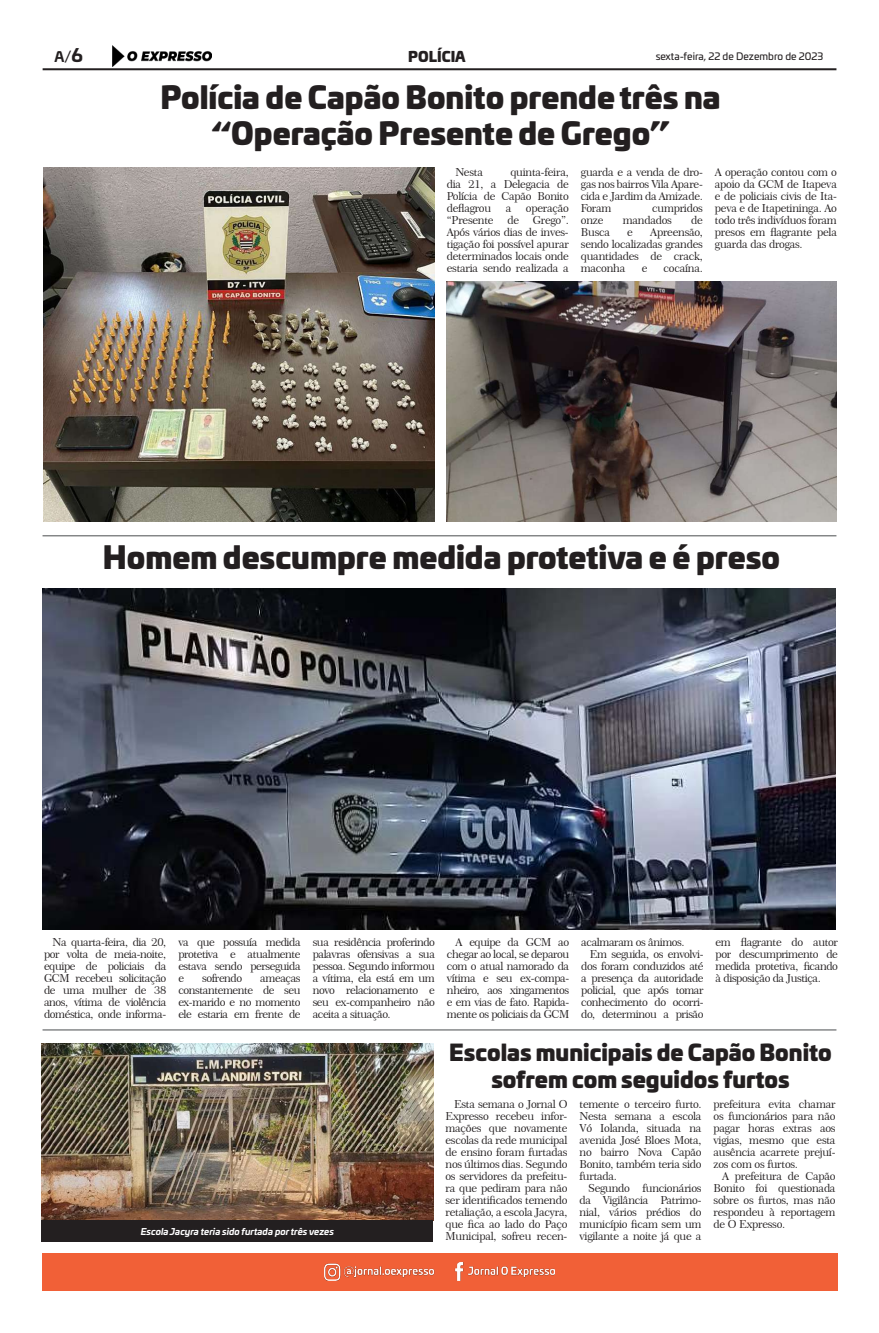
<style>
.page{position:relative;width:879px;height:1333px;background:#fff}
.page>*{position:absolute;margin:0;border:0;box-sizing:border-box;transform-origin:0 0}
.t1{font:900 30px/36px "Univia Pro";color:#231f20;text-align:center}
.t2{font:900 22px/26.4px "Univia Pro";color:#231f20;text-align:center}
.t3{font:900 14px "Univia Pro";color:#231f20}
.t4{font:700 14px "Univia Pro";color:#231f20}
.t5{font:11px/12px "Century 751 BT Roman No 2 B";letter-spacing:-.025em;color:#231f20;text-align:justify}
.t6{font:10px "Univia Pro";color:#231f20}
.t7{font:italic 700 9px "Univia Pro";color:#fff}
.s1{font-size:18px}
</style>
<div class="page">
<hr style="left:43px;top:68px;width:793px;height:2px;background:#231f20">
<img style="left:113px;top:46px;width:98px;height:20px">
<div style="left:42px;top:1252px;width:796px;height:38px;background:#f16037"></div>
<img style="left:325px;top:1262px;width:229px;height:18px">
<img style="left:42px;top:588px;width:793px;height:341px">
<hr style="left:43px;top:1029px;width:793px;height:1px;background:#4a4d4f">
<img style="left:42px;top:1043px;width:391px;height:176px">
<div style="left:42px;top:1219px;width:391px;height:22px;background:#231f20"></div>
<hr style="left:43px;top:535px;width:793px;height:1px;background:#4a4d4f">
<img style="left:43px;top:167px;width:391px;height:355px">
<img style="left:447px;top:281px;width:389px;height:241px">
<p class="t4" style="left:55px;top:46px;width:30px">A/<span class="s1">6</span></p>
<p class="t3" style="left:408px;top:45px;width:59px">POLÍCIA</p>
<p class="t6" style="left:656px;top:49px;width:169px">sexta-feira, 22 de Dezembro de 2023</p>
<h1 class="t1" style="left:160px;top:77px;width:561px">Polícia de Capão Bonito prende três na “Operação Presente de Grego”</h1>
<p class="t5" style="left:455px;top:166px;width:29px">Nesta</p>
<p class="t5" style="left:447px;top:166px;width:124px;text-indent:63px">quinta-feira, dia 21, a Delegacia de Polícia de Capão Bonito deflagrou</p>
<p class="t5" style="left:581px;top:166px;width:124px">guarda e a venda de dro&shy;gas nos bairros Vila Apare&shy;cida e Jardim da Amizade.<br>Foram</p>
<p class="t5" style="left:715px;top:166px;width:124px">A operação contou com o apoio da GCM de Itapeva e de policiais civis de Ita&shy;peva e de Itapetininga. Ao todo três indivíduos foram presos em flagrante pela guarda das drogas.</p>
<p class="t5" style="left:652px;top:202px;width:52px">cumpridos</p>
<p class="t5" style="left:447px;top:202px;width:124px;text-indent:79px">operação “Presente de Grego”.<br>Após vários dias de inves&shy;tigação foi possível apurar determinados locais onde estaria sendo realizada a</p>
<p class="t5" style="left:506px;top:202px;width:7px">a</p>
<p class="t5" style="left:581px;top:214px;width:24px">onze</p>
<p class="t5" style="left:623px;top:214px;width:51px">mandados</p>
<p class="t5" style="left:691px;top:214px;width:13px">de</p>
<p class="t5" style="left:581px;top:226px;width:31px">Busca</p>
<p class="t5" style="left:627px;top:226px;width:7px">e</p>
<p class="t5" style="left:581px;top:226px;width:124px;text-indent:69px">Apreensão, sendo localizadas grandes quantidades de crack, maconha</p>
<p class="t5" style="left:641px;top:262px;width:7px">e</p>
<p class="t5" style="left:663px;top:262px;width:41px">cocaína.</p>
<h1 class="t1" style="left:103px;top:537px;width:678px">Homem descumpre medida protetiva e é preso</h1>
<p class="t5" style="left:44px;top:935px;width:124px;text-indent:9px">Na quarta-feira, dia 20, por volta de meia-noite, equipe de policiais da GCM recebeu solicitação de uma mulher de 38 anos, vítima de violência doméstica, onde informa-</p>
<p class="t5" style="left:178px;top:935px;width:124px">va que possuía medida protetiva e atualmente estava sendo perseguida e</p>
<p class="t5" style="left:202px;top:971px;width:42px">sofrendo</p>
<p class="t5" style="left:178px;top:971px;width:124px;text-indent:82px">ameaças constantemente de seu ex-marido e no momento ele estaria em frente de</p>
<p class="t5" style="left:313px;top:935px;width:124px">sua residência proferindo palavras ofensivas a sua pessoa. Segundo informou a vítima, ela está em um novo relacionamento e seu ex-companheiro não aceita a situação.</p>
<p class="t5" style="left:447px;top:935px;width:124px;text-indent:9px">A equipe da GCM ao chegar ao local, se deparou com o atual namorado da vítima e seu ex-compa&shy;nheiro, aos xingamentos e em vias de fato. Rapida&shy;mente os policiais da GCM</p>
<p class="t5" style="left:581px;top:935px;width:105px">acalmaram os ânimos.</p>
<p class="t5" style="left:590px;top:947px;width:115px">Em seguida, os envolvi-</p>
<p class="t5" style="left:581px;top:959px;width:124px">dos foram conduzidos até</p>
<p class="t5" style="left:581px;top:971px;width:124px">a presença da autoridade</p>
<p class="t5" style="left:581px;top:983px;width:124px">policial, que após tomar</p>
<p class="t5" style="left:581px;top:995px;width:124px">conhecimento do ocorri-</p>
<p class="t5" style="left:581px;top:1007px;width:124px">do, determinou a prisão</p>
<p class="t5" style="left:715px;top:935px;width:124px">em flagrante do autor por descumprimento de medida protetiva, ficando à disposição da Justiça.</p>
<p class="t7" style="left:141px;top:1223px;width:195px">Escola Jacyra teria sido furtada por três vezes</p>
<h2 class="t2" style="left:449px;top:1038px;width:384px">Escolas municipais de Capão Bonito sofrem com seguidos furtos</h2>
<p class="t5" style="left:445px;top:1097px;width:124px;text-indent:9px">Esta semana o Jornal O Expresso recebeu infor&shy;mações que novamente escolas da rede municipal de ensino foram furtadas nos últimos dias. Segundo os servidores da prefeitu&shy;ra que pediram para não ser identificados temendo retaliação, a escola Jacyra, que fica ao lado do Paço Municipal, sofreu recen-</p>
<p class="t5" style="left:579px;top:1097px;width:124px">temente o terceiro furto.<br>Nesta semana a escola Vó Iolanda, situada na avenida José Bloes Mota, no bairro Nova Capão Bonito, também teria sido furtada.</p>
<p class="t5" style="left:713px;top:1097px;width:124px">prefeitura evita chamar os funcionários para não pagar horas extras aos vigias, mesmo que esta ausência acarrete prejuí&shy;zos com os furtos.</p>
<p class="t5" style="left:713px;top:1169px;width:124px;text-indent:9px">A prefeitura de Capão Bonito foi questionada sobre os furtos, mas não respondeu à reportagem de O Expresso.</p>
<p class="t5" style="left:579px;top:1181px;width:124px;text-indent:9px">Segundo funcionários da Vigilância Patrimo&shy;nial, vários prédios do município ficam sem um vigilante a noite já que a</p>
</div>
